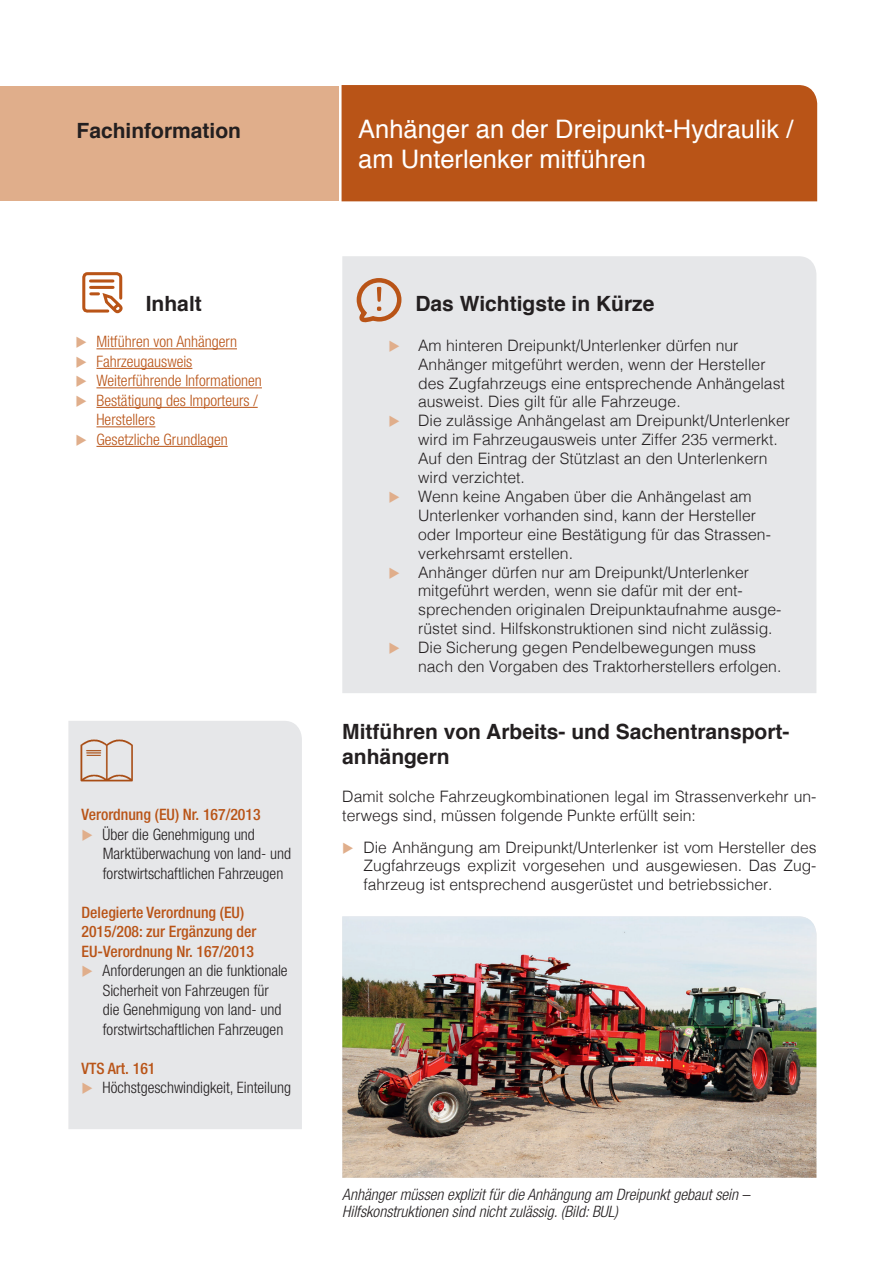
<style>
.page{position:relative;width:893px;height:1263px;background:#fff}
.page>*{position:absolute;margin:0;border:0;box-sizing:border-box;transform-origin:0 0}
.t1{font:25.5px/30.6px "Helvetica";color:#fff}
.t2{font:700 21px/25.2px "Helvetica";color:#231f20}
.t3{font:300 15.75px/18.9px "Helvetica";color:#231f20}
.t4{font:300 condensed 15.75px/19.5px "Helvetica Neue";color:#231f20}
.t5{font:300 condensed 15.75px/19.5px "Helvetica Neue";color:#b95417}
.t6{font:500 condensed 15.75px/19.5px "Helvetica Neue";color:#b95417}
.t7{font:italic 300 condensed 15.75px/16.5px "Helvetica Neue";color:#231f20}
.s1{color:#e0ae8b}
</style>
<div class="page">
<div style="left:342px;top:256px;width:474px;height:437px;background:#e6e7e9"></div>
<div style="left:0;top:86px;width:339px;height:115px;background:#e0ae8b"></div>
<div style="left:341px;top:85px;width:477px;height:117px;background:#b95417"></div>
<hr style="left:96px;top:348px;width:141px;height:1px;background:#b95417">
<hr style="left:96px;top:368px;width:96px;height:1px;background:#b95417">
<hr style="left:96px;top:387px;width:166px;height:1px;background:#b95417">
<hr style="left:96px;top:407px;width:162px;height:1px;background:#b95417">
<hr style="left:96px;top:426px;width:59px;height:1px;background:#b95417">
<hr style="left:96px;top:446px;width:132px;height:1px;background:#b95417">
<svg style="left:354px;top:276px;width:50px;height:48px;background:#d9bdae"></svg>
<svg style="left:82px;top:272px;width:41px;height:42px"></svg>
<div style="left:68px;top:721px;width:234px;height:408px;background:#e6e7e9"></div>
<img style="left:74px;top:731px;width:65px;height:55px">
<img style="left:342px;top:916px;width:474px;height:262px">
<h2 class="t2" style="left:77px;top:118px;width:166px">Fachinformation</h2>
<h2 class="t2" style="left:146px;top:291px;width:58px">Inhalt</h2>
<p class="t5" style="left:75px;top:332px;width:163px"><span class="s1">◆</span> Mitführen von Anhängern</p>
<p class="t5" style="left:75px;top:351px;width:118px"><span class="s1">◆</span> Fahrzeugausweis</p>
<p class="t5" style="left:75px;top:371px;width:188px"><span class="s1">◆</span> Weiterführende Informationen</p>
<p class="t5" style="left:96px;top:390px;width:163px;text-indent:-21px"><span class="s1">◆</span> Bestätigung des Importeurs /<br>Herstellers</p>
<p class="t5" style="left:75px;top:429px;width:154px"><span class="s1">◆</span> Gesetzliche Grundlagen</p>
<p class="t6" style="left:82px;top:805px;width:181px">Verordnung (EU) Nr. 167/2013</p>
<p class="t4" style="left:103px;top:824px;width:190px;text-indent:-21px"><span class="s1">◆</span> Über die Genehmigung und<br>Marktüberwachung von land- und forstwirtschaftlichen Fahrzeugen</p>
<p class="t6" style="left:82px;top:902px;width:176px">Delegierte Verordnung (EU)<br>2015/208: zur Ergänzung der<br>EU-Verordnung Nr. 167/2013</p>
<p class="t4" style="left:103px;top:961px;width:186px;text-indent:-21px"><span class="s1">◆</span> Anforderungen an die funktionale Sicherheit von Fahrzeugen für die Genehmigung von land- und forstwirtschaftlichen Fahrzeugen</p>
<p class="t6" style="left:82px;top:1058px;width:75px">VTS Art. 161</p>
<p class="t4" style="left:82px;top:1078px;width:211px"><span class="s1">◆</span> Höchstgeschwindigkeit, Einteilung</p>
<h1 class="t1" style="left:358px;top:114px;width:437px">Anhänger an der Dreipunkt-Hydraulik / am Unterlenker mitführen</h1>
<h2 class="t2" style="left:415px;top:291px;width:241px">Das Wichtigste in Kürze</h2>
<p class="t3" style="left:418px;top:335px;width:368px;text-indent:-30px"><span class="s1">◆</span> Am hinteren Dreipunkt/Unterlenker dürfen nur Anhänger mitgeführt werden, wenn der Hersteller des Zugfahrzeugs eine entsprechende Anhängelast ausweist. Dies gilt für alle Fahrzeuge.</p>
<p class="t3" style="left:418px;top:410px;width:373px;text-indent:-30px"><span class="s1">◆</span> Die zulässige Anhängelast am Dreipunkt/Unterlenker wird im Fahrzeugausweis unter Ziffer 235 vermerkt.<br>Auf den Eintrag der Stützlast an den Unterlenkern wird verzichtet.</p>
<p class="t3" style="left:418px;top:486px;width:354px;text-indent:-30px"><span class="s1">◆</span> Wenn keine Angaben über die Anhängelast am Unterlenker vorhanden sind, kann der Hersteller oder Importeur eine Bestätigung für das Strassen&shy;verkehrsamt erstellen.</p>
<p class="t3" style="left:418px;top:561px;width:365px;text-indent:-30px"><span class="s1">◆</span> Anhänger dürfen nur am Dreipunkt/Unterlenker mitgeführt werden, wenn sie dafür mit der ent&shy;sprechenden originalen Dreipunktaufnahme ausge&shy;rüstet sind. Hilfskonstruktionen sind nicht zulässig.</p>
<p class="t3" style="left:418px;top:637px;width:365px;text-indent:-30px"><span class="s1">◆</span> Die Sicherung gegen Pendelbewegungen muss nach den Vorgaben des Traktorherstellers erfolgen.</p>
<h2 class="t2" style="left:342px;top:719px;width:449px">Mitführen von Arbeits- und Sachentransport&shy;anhängern</h2>
<p class="t3" style="left:342px;top:786px;width:476px">Damit solche Fahrzeugkombinationen legal im Strassenverkehr un&shy;terwegs sind, müssen folgende Punkte erfüllt sein:</p>
<p class="t3" style="left:364px;top:836px;width:454px;text-align:justify;text-indent:-21px"><span class="s1">◆</span> Die Anhängung am Dreipunkt/Unterlenker ist vom Hersteller des Zugfahrzeugs explizit vorgesehen und ausgewiesen. Das Zug&shy;fahrzeug ist entsprechend ausgerüstet und betriebssicher.</p>
<p class="t7" style="left:342px;top:1186px;width:409px">Anhänger müssen explizit für die Anhängung am Dreipunkt gebaut sein –<br>Hilfskonstruktionen sind nicht zulässig. (Bild: BUL)</p>
</div>
